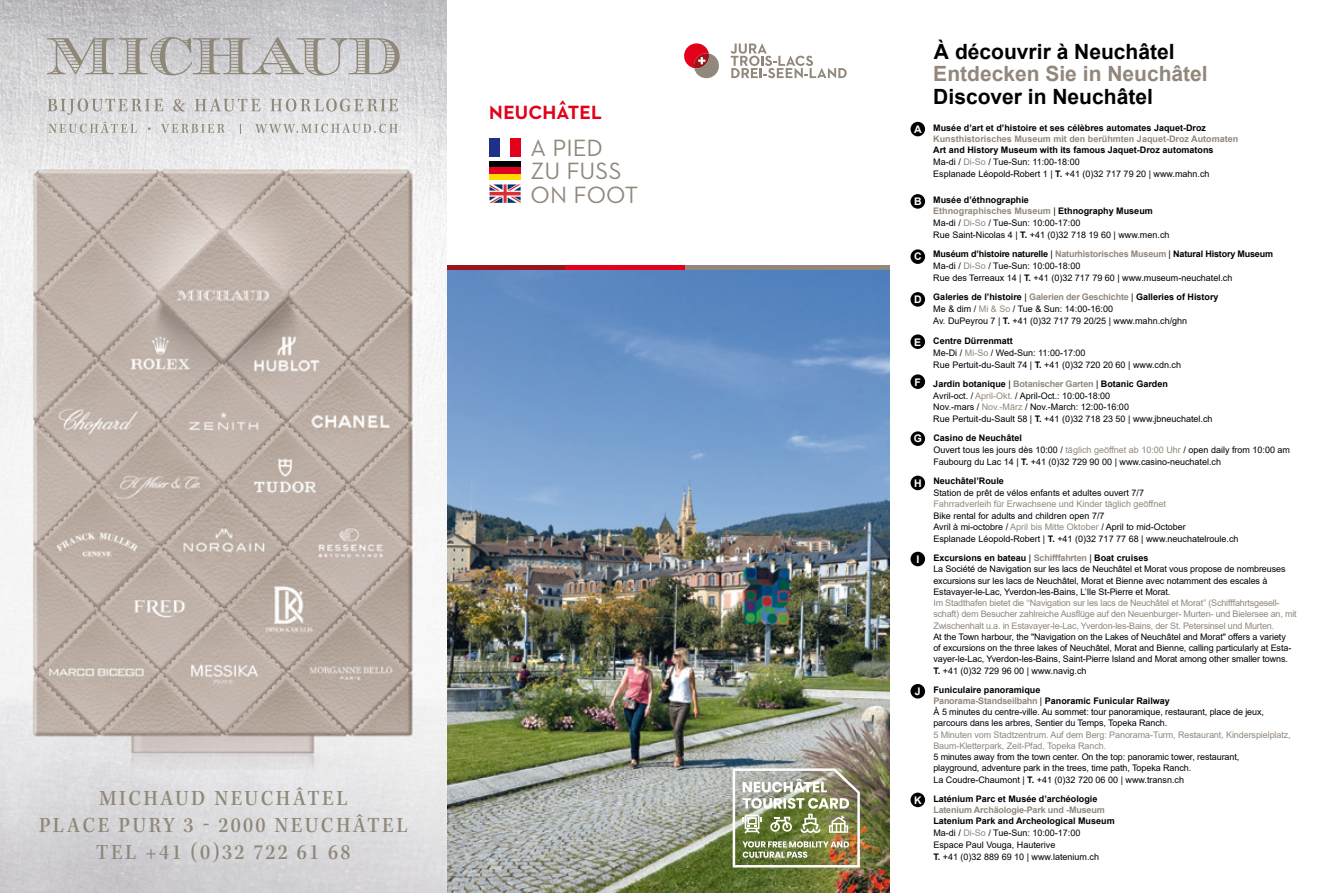
<style>
.page{position:relative;width:1319px;height:893px;background:#fff}
.page>*{position:absolute;margin:0;border:0;box-sizing:border-box;transform-origin:0 0}
.t1{font:24px/23.5px "Neutraface 2 Text";letter-spacing:-.005em;color:#91877b}
.t2{font:22.35px/26.8px "Kepler Std Medium Scn";letter-spacing:.11em;color:#8f8778;text-align:center}
.t3{font:700 21px "Arial";color:#000}
.t4{font:700 21px "Arial";color:#91877b}
.t5{font:700 19.5px "Neutraface 2 Text";color:#e2001a}
.t6{font:700 10.5px "Arial";color:#fff}
.t7{font:9px/12px "Arial";color:#000}
.t8{font:9px/11.2px "Arial";letter-spacing:-.02em;color:#91877b}
.t9{font:700 9px "Arial";color:#000}
.t10{font:700 9px "Arial";color:#91877b}
.t11{font:9px "Arial";color:#91877b}
.t12{font:700 9px "Arial";letter-spacing:-.02em;color:#91877b}
.s1{font-weight:700}
.s2{color:#91877b}
.s3{font-weight:700;color:#91877b}
</style>
<div class="page">
<img style="left:446px;top:270px;width:443px;height:623px">
<img style="left:732px;top:768px;width:127px;height:99px">
<hr style="left:446px;top:266px;width:120px;height:4px;background:#9a141c">
<hr style="left:565px;top:266px;width:134px;height:4px;background:#e2001a">
<hr style="left:685px;top:266px;width:204px;height:4px;background:#91877b">
<svg style="left:684px;top:43px;width:35px;height:36px"></svg>
<svg style="left:730px;top:43px;width:116px;height:35px"></svg>
<img style="left:0;top:0;width:446px;height:893px">
<svg style="left:47px;top:99px;width:116px;height:16px;background:#cccac8"></svg>
<svg style="left:173px;top:99px;width:12px;height:13px"></svg>
<svg style="left:195px;top:99px;width:65px;height:13px"></svg>
<svg style="left:270px;top:99px;width:128px;height:13px;background:#cac8c5"></svg>
<svg style="left:47px;top:37px;width:352px;height:38px;background:#bebbb9"></svg>
<svg style="left:48px;top:121px;width:89px;height:12px"></svg>
<svg style="left:161px;top:124px;width:64px;height:9px"></svg>
<svg style="left:255px;top:124px;width:142px;height:9px"></svg>
<div style="left:910px;top:122px;width:14px;height:14px;background:#000;border-radius:50%"></div>
<div style="left:910px;top:194px;width:14px;height:15px;background:#000;border-radius:50%"></div>
<div style="left:910px;top:249px;width:14px;height:15px;background:#000;border-radius:50%"></div>
<div style="left:910px;top:292px;width:14px;height:15px;background:#000;border-radius:50%"></div>
<div style="left:910px;top:334px;width:14px;height:15px;background:#000;border-radius:50%"></div>
<div style="left:910px;top:374px;width:14px;height:15px;background:#000;border-radius:50%"></div>
<div style="left:910px;top:431px;width:14px;height:15px;background:#000;border-radius:50%"></div>
<div style="left:910px;top:476px;width:14px;height:14px;background:#000;border-radius:50%"></div>
<div style="left:910px;top:552px;width:14px;height:14px;background:#000;border-radius:50%"></div>
<div style="left:910px;top:684px;width:14px;height:14px;background:#000;border-radius:50%"></div>
<div style="left:910px;top:793px;width:14px;height:14px;background:#000;border-radius:50%"></div>
<div style="left:489px;top:138px;width:11px;height:18px;background:#1e3187"></div>
<div style="left:510px;top:138px;width:10px;height:18px;background:#e2001a"></div>
<svg style="left:489px;top:184px;width:31px;height:19px"></svg>
<div style="left:489px;top:161px;width:31px;height:6px;background:#000"></div>
<div style="left:489px;top:173px;width:31px;height:7px;background:#ffdb06"></div>
<div style="left:489px;top:167px;width:31px;height:6px;background:#e20025"></div>
<h3 class="t5" style="left:489px;top:100px;width:114px">NEUCHÂTEL</h3>
<h1 class="t1" style="left:530px;top:135px;width:109px">A PIED<br>ZU FUSS<br>ON FOOT</h1>
<h2 class="t2" style="left:39px;top:785px;width:370px">MICHAUD NEUCHÂTEL<br>PLACE PURY 3 - 2000 NEUCHÂTEL<br>TEL +41 (0)32 722 61 68</h2>
<p class="t6" style="left:914px;top:122px;width:9px">A</p>
<p class="t6" style="left:913px;top:194px;width:9px">B</p>
<p class="t6" style="left:913px;top:249px;width:9px">C</p>
<p class="t6" style="left:913px;top:292px;width:9px">D</p>
<p class="t6" style="left:914px;top:334px;width:9px">E</p>
<p class="t6" style="left:914px;top:374px;width:8px">F</p>
<p class="t6" style="left:913px;top:431px;width:10px">G</p>
<p class="t6" style="left:913px;top:476px;width:9px">H</p>
<p class="t6" style="left:916px;top:552px;width:4px">I</p>
<p class="t6" style="left:914px;top:684px;width:7px">J</p>
<p class="t6" style="left:913px;top:793px;width:9px">K</p>
<h3 class="t3" style="left:933px;top:37px;width:242px">À découvrir à Neuchâtel</h3>
<h3 class="t4" style="left:933px;top:59px;width:276px">Entdecken Sie in Neuchâtel</h3>
<h3 class="t3" style="left:933px;top:82px;width:221px">Discover in Neuchâtel</h3>
<p class="t9" style="left:933px;top:121px;width:274px">Musée d’art et d’histoire et ses célèbres automates Jaquet-Droz</p>
<p class="t10" style="left:933px;top:133px;width:306px">Kunsthistorisches Museum mit den berühmten Jaquet-Droz Automaten</p>
<p class="t7" style="left:933px;top:144px;width:282px"><span class="s1">Art and History Museum with its famous Jaquet-Droz automatons<br></span>Ma-di / <span class="s2">Di-So</span> / Tue-Sun: 11:00-18:00<br>Esplanade Léopold-Robert 1 | <span class="s1">T.</span> +41 (0)32 717 79 20 | www.mahn.ch</p>
<p class="t7" style="left:933px;top:194px;width:238px"><span class="s1">Musée d’éthnographie<br></span><span class="s3">Ethnographisches Museum</span> | <span class="s1">Ethnography Museum </span>Ma-di / <span class="s2">Di-So</span> / Tue-Sun: 10:00-17:00<br>Rue Saint-Nicolas 4 | <span class="s1">T.</span> +41 (0)32 718 19 60 | www.men.ch</p>
<p class="t7" style="left:933px;top:248px;width:341px"><span class="s1">Muséum d’histoire naturelle</span> | <span class="s3">Naturhistorisches Museum</span> | <span class="s1">Natural History Museum<br></span>Ma-di / <span class="s2">Di-So</span> / Tue-Sun: 10:00-18:00<br>Rue des Terreaux 14 | <span class="s1">T.</span> +41 (0)32 717 79 60 | www.museum-neuchatel.ch</p>
<p class="t7" style="left:933px;top:291px;width:287px"><span class="s1">Galeries de l’histoire</span> | <span class="s3">Galerien der Geschichte</span> | <span class="s1">Galleries of History<br></span>Me &amp; dim / <span class="s2">Mi &amp; So</span> / Tue &amp; Sun: 14:00-16:00<br>Av. DuPeyrou 7 | <span class="s1">T.</span> +41 (0)32 717 79 20/25 | www.mahn.ch/ghn</p>
<p class="t7" style="left:933px;top:334px;width:249px"><span class="s1">Centre Dürrenmatt<br></span>Me-Di / <span class="s2">Mi-So</span> / Wed-Sun: 11:00-17:00<br>Rue Pertuit-du-Sault 74 | <span class="s1">T.</span> +41 (0)32 720 20 60 | www.cdn.ch</p>
<p class="t7" style="left:933px;top:378px;width:281px"><span class="s1">Jardin botanique</span> | <span class="s3">Botanischer Garten</span> | <span class="s1">Botanic Garden<br></span>Avril-oct. / <span class="s2">April-Okt.</span> / April-Oct.: 10:00-18:00<br>Nov.-mars / <span class="s2">Nov.-März</span> / Nov.-March: 12:00-16:00<br>Rue Pertuit-du-Sault 58 | <span class="s1">T.</span> +41 (0)32 718 23 50 | www.jbneuchatel.ch</p>
<p class="t7" style="left:933px;top:432px;width:358px"><span class="s1">Casino de Neuchâtel<br></span>Ouvert tous les jours dès 10:00 / <span class="s2">täglich geöffnet ab 10:00 Uhr</span> / open daily from 10:00 am<br>Faubourg du Lac 14 | <span class="s1">T.</span> +41 (0)32 729 90 00 | www.casino-neuchatel.ch</p>
<p class="t9" style="left:933px;top:475px;width:72px">Neuchâtel’Roule</p>
<p class="t7" style="left:933px;top:487px;width:212px">Station de prêt de vélos enfants et adultes ouvert 7/7</p>
<p class="t11" style="left:933px;top:498px;width:234px">Fahrradverleih für Erwachsene und Kinder täglich geöffnet</p>
<p class="t7" style="left:933px;top:510px;width:307px;line-height:11.6px">Bike rental for adults and children open 7/7<br>Avril à mi-octobre / <span class="s2">April bis Mitte Oktober</span> / April to mid-October<br>Esplanade Léopold-Robert | <span class="s1">T.</span> +41 (0)32 717 77 68 | www.neuchatelroule.ch</p>
<p class="t7" style="left:933px;top:552px;width:354px;line-height:11.2px"><span class="s1">Excursions en bateau</span> | <span class="s3">Schifffahrten</span> | <span class="s1">Boat cruises<br></span>La Société de Navigation sur les lacs de Neuchâtel et Morat vous propose de nombreuses excursions sur les lacs de Neuchâtel, Morat et Bienne avec notamment des escales à Estavayer-le-Lac, Yverdon-les-Bains, L’Ile St-Pierre et Morat.</p>
<p class="t8" style="left:933px;top:597px;width:365px">Im Stadthafen bietet die ‘‘Navigation sur les lacs de Neuchâtel et Morat’’ (Schifffahrtsgesell&shy;schaft) dem Besucher zahlreiche Ausflüge auf den Neuenburger- Murten- und Bielersee an, mit<br>Zwischenhalt u.a. in Estavayer-le-Lac, Yverdon-les-Bains, der St. Petersinsel und Murten.</p>
<p class="t7" style="left:933px;top:631px;width:359px;line-height:11.6px">At the Town harbour, the "Navigation on the Lakes of Neuchâtel and Morat" offers a variety of excursions on the three lakes of Neuchâtel, Morat and Bienne, calling particularly at Esta&shy;vayer-le-Lac, Yverdon-les-Bains, Saint-Pierre Island and Morat among other smaller towns.<br><span class="s1">T.</span> +41 (0)32 729 96 00 | www.navig.ch</p>
<p class="t7" style="left:933px;top:684px;width:332px;line-height:11.2px"><span class="s1">Funiculaire panoramique<br></span><span class="s3">Panorama-Standseilbahn</span> | <span class="s1">Panoramic Funicular Railway<br></span>À 5 minutes du centre-ville. Au sommet: tour panoramique, restaurant, place de jeux, parcours dans les arbres, Sentier du Temps, Topeka Ranch.</p>
<p class="t8" style="left:933px;top:729px;width:359px">5 Minuten vom Stadtzentrum. Auf dem Berg: Panorama-Turm, Restaurant, Kinderspielplatz,<br>Baum-Kletterpark, Zeit-Pfad, Topeka Ranch.</p>
<p class="t7" style="left:933px;top:751px;width:307px;line-height:11.6px">5 minutes away from the town center. On the top: panoramic tower, restaurant, playground, adventure park in the trees, time path, Topeka Ranch.<br>La Coudre-Chaumont | <span class="s1">T.</span> +41 (0)32 720 06 00 | www.transn.ch</p>
<p class="t9" style="left:933px;top:792px;width:166px">Laténium Parc et Musée d’archéologie</p>
<p class="t12" style="left:933px;top:803px;width:173px">Latenium Archäologie-Park und -Museum</p>
<p class="t7" style="left:933px;top:815px;width:183px"><span class="s1">Latenium Park and Archeological Museum </span>Ma-di / <span class="s2">Di-So</span> / Tue-Sun: 10:00-17:00<br>Espace Paul Vouga, Hauterive<br><span class="s1">T.</span> +41 (0)32 889 69 10 | www.latenium.ch</p>
</div>
